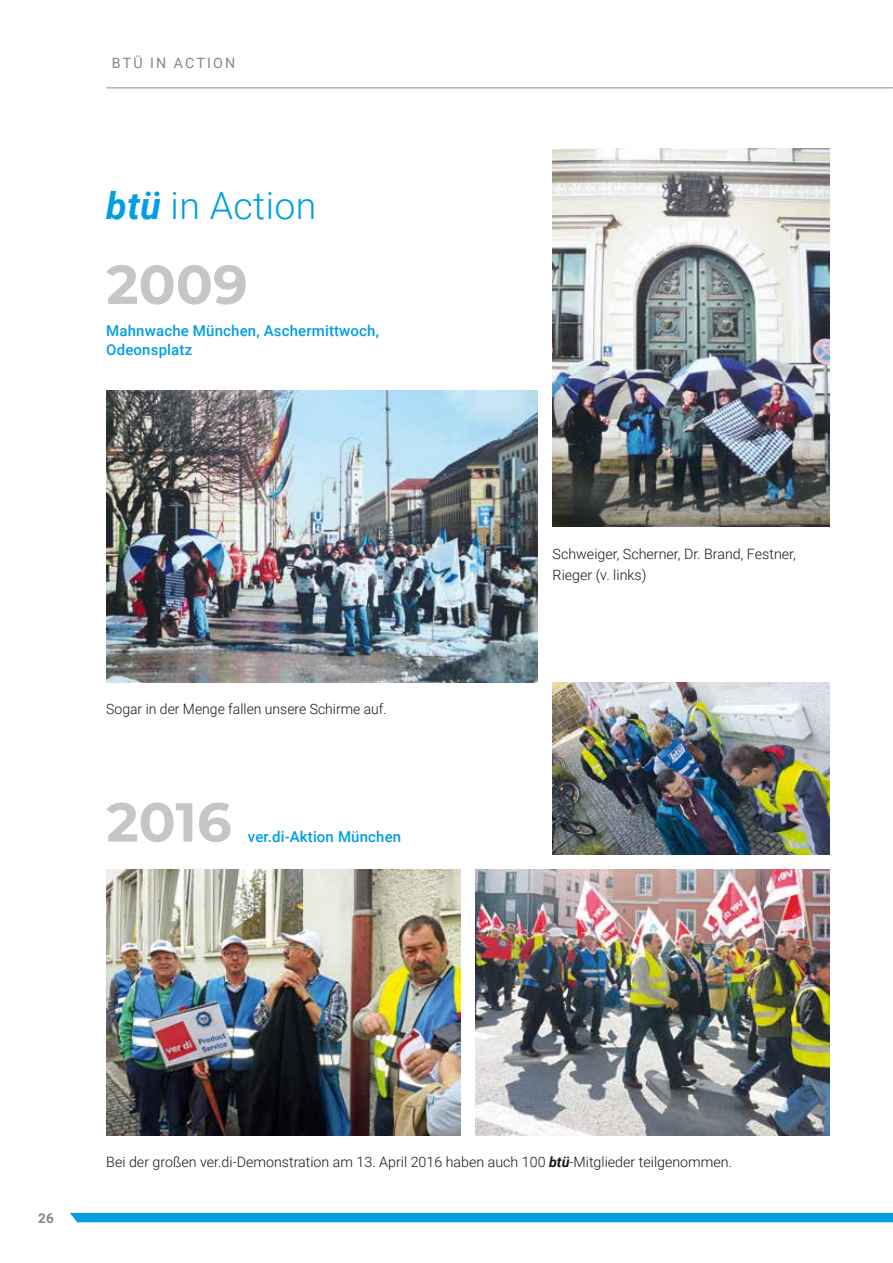
<style>
.page{position:relative;width:893px;height:1263px;background:#fff}
.page>*{position:absolute;margin:0;border:0;box-sizing:border-box;transform-origin:0 0}
.t1{font:700 54.75px "Montserrat";color:#c5c6c6}
.t2{font:300 37.5px "Roboto";letter-spacing:.01em;color:#009ee3}
.t3{font:500 15px/19.5px "Roboto";letter-spacing:.01em;color:#009ee3}
.t4{font:300 14.25px/21px "Roboto";color:#181716}
.t5{font:14.25px "Roboto";letter-spacing:.155em;color:#868786}
.t6{font:700 13.5px "Roboto";color:#868786}
.s1{font-weight:700;font-style:italic}
</style>
<div class="page">
<div style="left:70px;top:1213px;width:823px;height:9px;background:#009ee3"></div>
<hr style="left:106px;top:88px;width:787px;height:1px;background:#868786">
<img style="left:553px;top:149px;width:276px;height:378px">
<img style="left:106px;top:390px;width:431px;height:292px">
<img style="left:475px;top:870px;width:354px;height:265px">
<img style="left:553px;top:682px;width:276px;height:173px">
<img style="left:106px;top:870px;width:354px;height:265px">
<p class="t5" style="left:112px;top:53px;width:125px">BTÜ IN ACTION</p>
<h2 class="t2" style="left:106px;top:180px;width:212px"><span class="s1">btü</span> in Action</h2>
<h1 class="t1" style="left:106px;top:245px;width:143px">2009</h1>
<p class="t3" style="left:106px;top:320px;width:274px">Mahnwache München, Aschermittwoch,<br>Odeonsplatz</p>
<p class="t4" style="left:106px;top:698px;width:282px">Sogar in der Menge fallen unsere Schirme auf.</p>
<h1 class="t1" style="left:106px;top:783px;width:127px">2016</h1>
<p class="t3" style="left:248px;top:826px;width:155px">ver.di-Aktion München</p>
<p class="t4" style="left:553px;top:542px;width:245px">Schweiger, Scherner, Dr. Brand, Festner,<br>Rieger (v. links)</p>
<p class="t6" style="left:38px;top:1208px;width:17px">26</p>
<p class="t4" style="left:106px;top:1151px;width:627px">Bei der großen ver.di-Demonstration am 13. April 2016 haben auch 100 <span class="s1">btü</span>-Mitglieder teilgenommen.</p>
</div>
